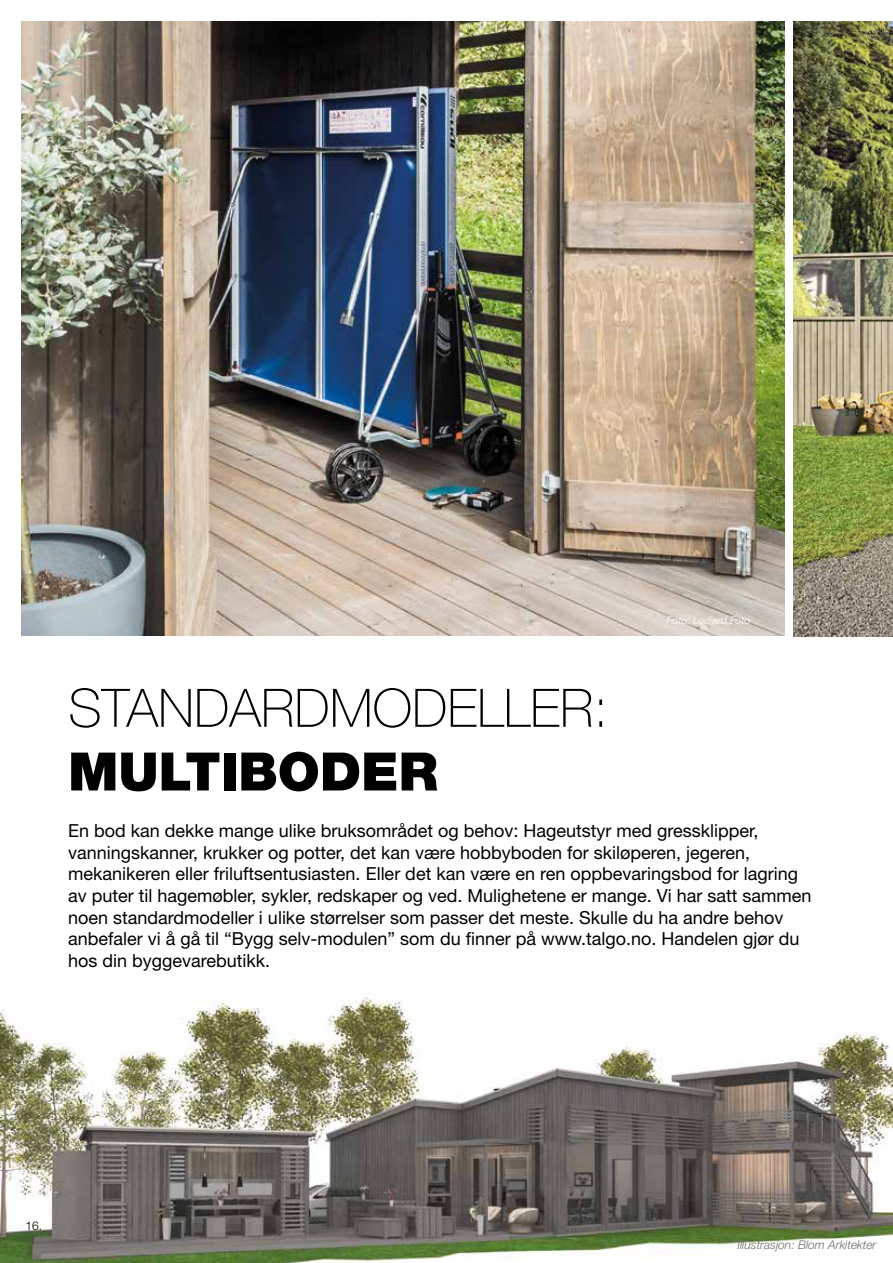
<style>
.page{position:relative;width:893px;height:1263px;background:#fff}
.page>*{position:absolute;margin:0;border:0;box-sizing:border-box;transform-origin:0 0}
.t1{font:100 53.1px "Helvetica Neue LT Std";color:#000}
.t2{font:900 53.1px "Helvetica Neue LT Std";color:#000}
.t3{font:18px/21.6px "Helvetica Neue LT Std";color:#000}
.t4{font:italic 300 12px "Helvetica Neue LT Std";color:#706f6f}
.t5{font:300 12px "Helvetica Neue LT Std";color:#000}
.t6{font:italic 300 10.5px "Helvetica Neue LT Std";color:#fff}
</style>
<div class="page">
<img style="left:0;top:997px;width:893px;height:266px">
<img style="left:21px;top:21px;width:763px;height:615px">
<img style="left:793px;top:21px;width:100px;height:615px">
<p class="t6" style="left:667px;top:614px;width:85px">Foto: Lediard Foto</p>
<h1 class="t1" style="left:68px;top:677px;width:541px">STANDARDMODELLER:</h1>
<h1 class="t2" style="left:68px;top:740px;width:371px">MULTIBODER</h1>
<p class="t3" style="left:68px;top:820px;width:745px">En bod kan dekke mange ulike bruksområdet og behov: Hageutstyr med gressklipper, vanningskanner, krukker og potter, det kan være hobbyboden for skiløperen, jegeren, mekanikeren eller friluftsentusiasten. Eller det kan være en ren oppbevaringsbod for lagring av puter til hagemøbler, sykler, redskaper og ved. Mulighetene er mange. Vi har satt sammen noen standardmodeller i ulike størrelser som passer det meste. Skulle du ha andre behov anbefaler vi å gå til “Bygg selv-modulen” som du finner på www.talgo.no. Handelen gjør du hos din byggevarebutikk.</p>
<p class="t5" style="left:26px;top:1218px;width:18px">16.</p>
<p class="t4" style="left:737px;top:1238px;width:140px">Illustrasjon: Blom Arkitekter</p>
</div>
